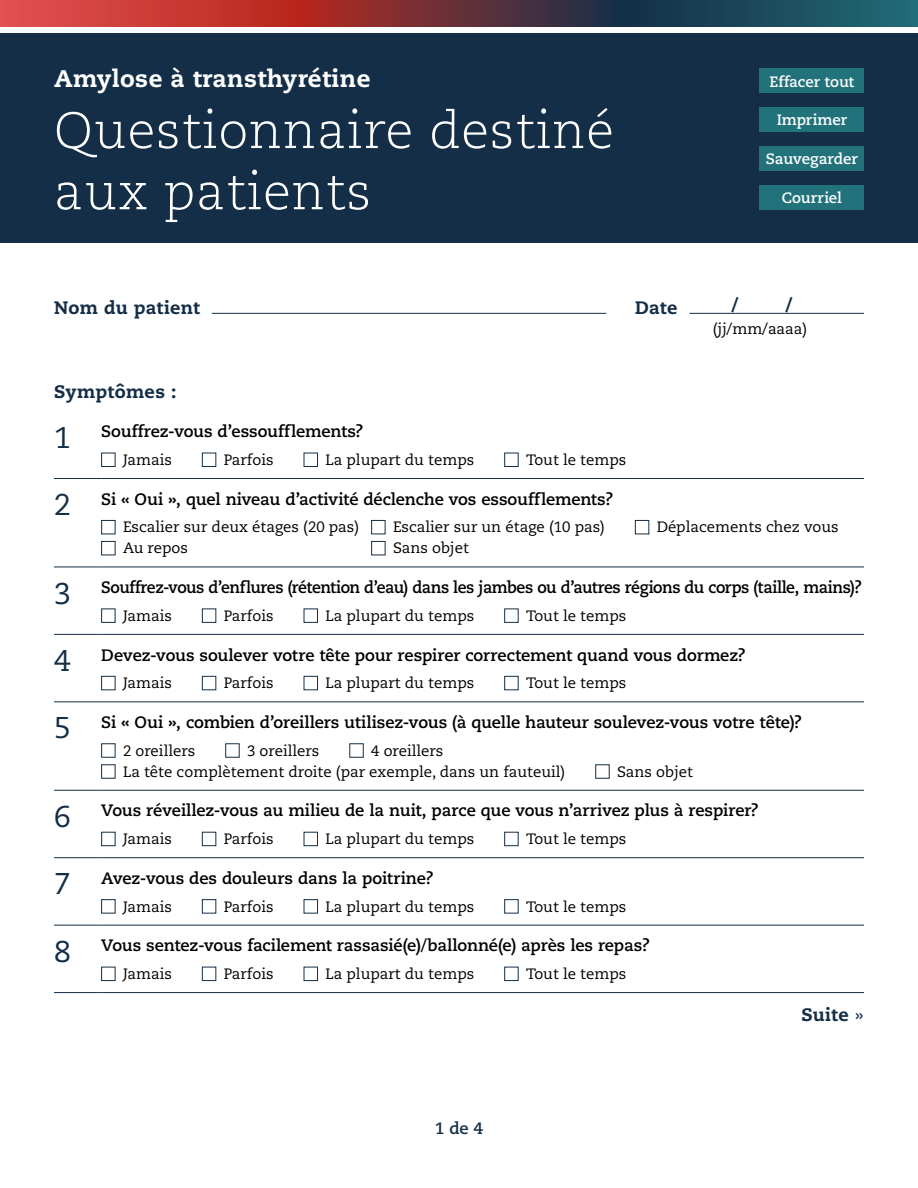
<style>
.page{position:relative;width:918px;height:1188px;background:#fff}
.page>*{position:absolute;margin:0;border:0;box-sizing:border-box;transform-origin:0 0}
.t1{font:300 51px/61.2px "Caecilia LT Std";letter-spacing:.02em;color:#fff}
.t2{font:800 24px "Caecilia LT Std";letter-spacing:.02em;color:#fff}
.t3{font:800 18px "Caecilia LT Std";letter-spacing:.01em;color:#142e47}
.t4{font:700 16.5px "Caecilia LT Std";letter-spacing:-.01em;color:#000}
.t5{font:700 16.5px "Caecilia LT Std";letter-spacing:-.01em;color:#000;scale:.96 1}
.t6{font:700 16.5px "Caecilia LT Std";color:#142e47}
.t7{font:15px/21px "Caecilia LT Std";color:#000}
.t8{font:700 15px "Caecilia LT Std";letter-spacing:-.005em;color:#fff}
.s1{font-weight:400;font-size:30px;color:#142e47}
.s2{font-weight:400}
</style>
<div class="page">
<div style="left:0;top:34px;width:918px;height:209px;background:#142e47"></div>
<svg style="left:0;top:0;width:918px;height:27px;background:#703c43"></svg>
<hr style="left:54px;top:478px;width:47px;height:1px;background:#142e47">
<hr style="left:101px;top:478px;width:763px;height:1px;background:#142e47">
<hr style="left:54px;top:567px;width:47px;height:1px;background:#142e47">
<hr style="left:101px;top:567px;width:763px;height:1px;background:#142e47">
<hr style="left:54px;top:634px;width:47px;height:1px;background:#142e47">
<hr style="left:101px;top:634px;width:763px;height:1px;background:#142e47">
<hr style="left:54px;top:701px;width:47px;height:1px;background:#142e47">
<hr style="left:101px;top:701px;width:763px;height:1px;background:#142e47">
<hr style="left:54px;top:790px;width:47px;height:1px;background:#142e47">
<hr style="left:101px;top:790px;width:763px;height:1px;background:#142e47">
<hr style="left:54px;top:857px;width:47px;height:1px;background:#142e47">
<hr style="left:101px;top:857px;width:763px;height:1px;background:#142e47">
<hr style="left:54px;top:925px;width:47px;height:1px;background:#142e47">
<hr style="left:101px;top:925px;width:763px;height:1px;background:#142e47">
<hr style="left:54px;top:992px;width:47px;height:1px;background:#142e47">
<hr style="left:101px;top:992px;width:763px;height:1px;background:#142e47">
<div style="left:101px;top:453px;width:15px;height:14px;border:1px solid #142e47"></div>
<div style="left:202px;top:453px;width:14px;height:14px;border:1px solid #142e47"></div>
<div style="left:304px;top:453px;width:14px;height:14px;border:1px solid #142e47"></div>
<div style="left:504px;top:453px;width:15px;height:14px;border:1px solid #142e47"></div>
<div style="left:101px;top:520px;width:15px;height:14px;border:1px solid #142e47"></div>
<div style="left:371px;top:520px;width:15px;height:14px;border:1px solid #142e47"></div>
<div style="left:635px;top:520px;width:14px;height:14px;border:1px solid #142e47"></div>
<div style="left:101px;top:541px;width:15px;height:14px;border:1px solid #142e47"></div>
<div style="left:371px;top:541px;width:15px;height:14px;border:1px solid #142e47"></div>
<div style="left:101px;top:609px;width:15px;height:14px;border:1px solid #142e47"></div>
<div style="left:202px;top:609px;width:14px;height:14px;border:1px solid #142e47"></div>
<div style="left:304px;top:609px;width:14px;height:14px;border:1px solid #142e47"></div>
<div style="left:504px;top:609px;width:15px;height:14px;border:1px solid #142e47"></div>
<div style="left:101px;top:676px;width:15px;height:14px;border:1px solid #142e47"></div>
<div style="left:202px;top:676px;width:14px;height:14px;border:1px solid #142e47"></div>
<div style="left:304px;top:676px;width:14px;height:14px;border:1px solid #142e47"></div>
<div style="left:504px;top:676px;width:15px;height:14px;border:1px solid #142e47"></div>
<div style="left:101px;top:743px;width:15px;height:15px;border:1px solid #142e47"></div>
<div style="left:225px;top:743px;width:15px;height:15px;border:1px solid #142e47"></div>
<div style="left:349px;top:743px;width:15px;height:15px;border:1px solid #142e47"></div>
<div style="left:101px;top:764px;width:15px;height:15px;border:1px solid #142e47"></div>
<div style="left:595px;top:764px;width:15px;height:15px;border:1px solid #142e47"></div>
<div style="left:101px;top:832px;width:15px;height:14px;border:1px solid #142e47"></div>
<div style="left:202px;top:832px;width:14px;height:14px;border:1px solid #142e47"></div>
<div style="left:304px;top:832px;width:14px;height:14px;border:1px solid #142e47"></div>
<div style="left:504px;top:832px;width:15px;height:14px;border:1px solid #142e47"></div>
<div style="left:101px;top:899px;width:15px;height:15px;border:1px solid #142e47"></div>
<div style="left:202px;top:899px;width:14px;height:15px;border:1px solid #142e47"></div>
<div style="left:304px;top:899px;width:14px;height:15px;border:1px solid #142e47"></div>
<div style="left:504px;top:899px;width:15px;height:15px;border:1px solid #142e47"></div>
<div style="left:101px;top:967px;width:15px;height:14px;border:1px solid #142e47"></div>
<div style="left:202px;top:967px;width:14px;height:14px;border:1px solid #142e47"></div>
<div style="left:304px;top:967px;width:14px;height:14px;border:1px solid #142e47"></div>
<div style="left:504px;top:967px;width:15px;height:14px;border:1px solid #142e47"></div>
<div style="left:760px;top:69px;width:104px;height:24px;background:#21727b"></div>
<div style="left:760px;top:108px;width:104px;height:24px;background:#21727b"></div>
<div style="left:760px;top:146px;width:104px;height:25px;background:#21727b"></div>
<div style="left:760px;top:185px;width:104px;height:24px;background:#21727b"></div>
<hr style="left:212px;top:313px;width:394px;height:1px;background:#142e47">
<hr style="left:689px;top:313px;width:175px;height:1px;background:#142e47">
<h2 class="t2" style="left:54px;top:64px;width:318px">Amylose à transthyrétine</h2>
<h1 class="t1" style="left:54px;top:101px;width:561px">Questionnaire destiné aux patients</h1>
<p class="t8" style="left:770px;top:73px;width:86px">Effacer tout</p>
<p class="t8" style="left:777px;top:111px;width:72px">Imprimer</p>
<p class="t8" style="left:766px;top:150px;width:94px">Sauvegarder</p>
<p class="t8" style="left:782px;top:189px;width:62px">Courriel</p>
<p class="t3" style="left:54px;top:296px;width:147px">Nom du patient</p>
<p class="t3" style="left:635px;top:296px;width:44px">Date</p>
<p class="t3" style="left:732px;top:294px;width:8px">/</p>
<p class="t3" style="left:786px;top:294px;width:8px">/</p>
<p class="t7" style="left:713px;top:319px;width:96px">(jj/mm/aaaa)</p>
<p class="t3" style="left:54px;top:381px;width:124px">Symptômes :</p>
<p class="t4" style="left:54px;top:422px;width:311px"><span class="s1">1</span> Souffrez-vous d’essoufflements?</p>
<p class="t7" style="left:123px;top:450px;width:50px">Jamais</p>
<p class="t7" style="left:224px;top:450px;width:51px">Parfois</p>
<p class="t7" style="left:325px;top:450px;width:150px">La plupart du temps</p>
<p class="t7" style="left:526px;top:450px;width:102px">Tout le temps</p>
<p class="t4" style="left:54px;top:489px;width:561px"><span class="s1">2</span> Si « Oui », quel niveau d’activité déclenche vos essoufflements?</p>
<p class="t7" style="left:123px;top:517px;width:238px">Escalier sur deux étages (20 pas)</p>
<p class="t7" style="left:393px;top:517px;width:213px">Escalier sur un étage (10 pas)</p>
<p class="t7" style="left:657px;top:517px;width:183px">Déplacements chez vous</p>
<p class="t7" style="left:123px;top:538px;width:66px">Au repos</p>
<p class="t7" style="left:393px;top:538px;width:77px">Sans objet</p>
<p class="t5" style="left:54px;top:578px;width:843px"><span class="s1">3</span> Souffrez-vous d’enflures (rétention d’eau) dans les jambes ou d’autres régions du corps (taille, mains)?</p>
<p class="t7" style="left:123px;top:605px;width:50px">Jamais</p>
<p class="t7" style="left:224px;top:605px;width:51px">Parfois</p>
<p class="t7" style="left:325px;top:605px;width:150px">La plupart du temps</p>
<p class="t7" style="left:526px;top:605px;width:102px">Tout le temps</p>
<p class="t4" style="left:54px;top:645px;width:693px"><span class="s1">4</span> Devez-vous soulever votre tête pour respirer correctement quand vous dormez?</p>
<p class="t7" style="left:123px;top:673px;width:50px">Jamais</p>
<p class="t7" style="left:224px;top:673px;width:51px">Parfois</p>
<p class="t7" style="left:325px;top:673px;width:150px">La plupart du temps</p>
<p class="t7" style="left:526px;top:673px;width:102px">Tout le temps</p>
<p class="t4" style="left:54px;top:713px;width:750px"><span class="s1">5</span> Si « Oui », combien d’oreillers utilisez-vous (à quelle hauteur soulevez-vous votre tête)?</p>
<p class="t7" style="left:123px;top:740px;width:74px">2 oreillers</p>
<p class="t7" style="left:247px;top:740px;width:74px">3 oreillers</p>
<p class="t7" style="left:123px;top:740px;width:444px;text-indent:248px">4 oreillers<br>La tête complètement droite (par exemple, dans un fauteuil)</p>
<p class="t7" style="left:617px;top:761px;width:77px">Sans objet</p>
<p class="t4" style="left:54px;top:801px;width:706px"><span class="s1">6</span> Vous réveillez-vous au milieu de la nuit, parce que vous n’arrivez plus à respirer?</p>
<p class="t7" style="left:123px;top:829px;width:50px">Jamais</p>
<p class="t7" style="left:224px;top:829px;width:51px">Parfois</p>
<p class="t7" style="left:325px;top:829px;width:150px">La plupart du temps</p>
<p class="t7" style="left:526px;top:829px;width:102px">Tout le temps</p>
<p class="t4" style="left:54px;top:868px;width:381px"><span class="s1">7</span> Avez-vous des douleurs dans la poitrine?</p>
<p class="t7" style="left:123px;top:896px;width:50px">Jamais</p>
<p class="t7" style="left:224px;top:896px;width:51px">Parfois</p>
<p class="t7" style="left:325px;top:896px;width:150px">La plupart du temps</p>
<p class="t7" style="left:526px;top:896px;width:102px">Tout le temps</p>
<p class="t4" style="left:54px;top:936px;width:597px"><span class="s1">8</span> Vous sentez-vous facilement rassasié(e)/ballonné(e) après les repas?</p>
<p class="t7" style="left:123px;top:964px;width:50px">Jamais</p>
<p class="t7" style="left:224px;top:964px;width:51px">Parfois</p>
<p class="t7" style="left:325px;top:964px;width:150px">La plupart du temps</p>
<p class="t7" style="left:526px;top:964px;width:102px">Tout le temps</p>
<p class="t6" style="left:435px;top:1119px;width:50px">1 de 4</p>
<p class="t3" style="left:801px;top:1003px;width:64px">Suite <span class="s2">»</span></p>
</div>
